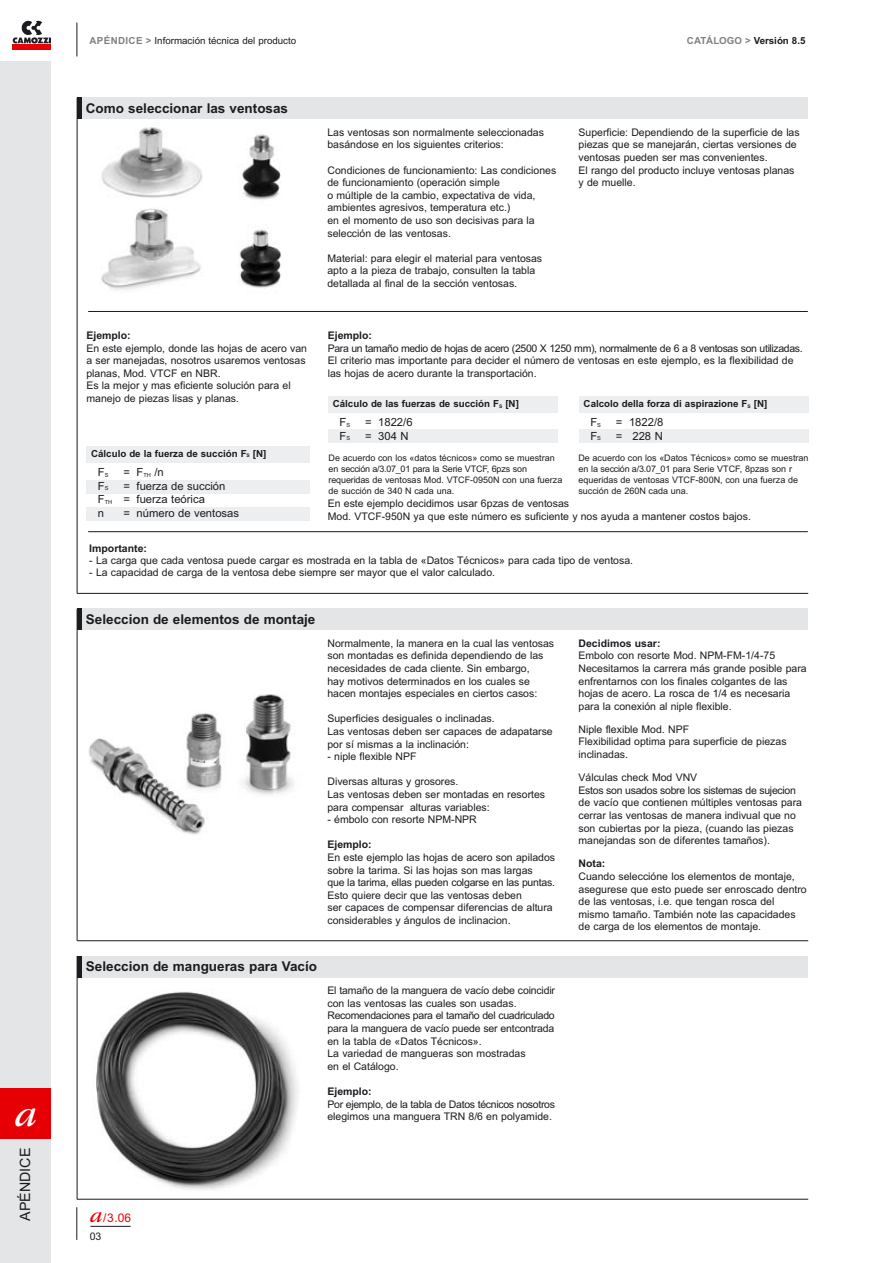
<style>
.page{position:relative;width:893px;height:1263px;background:#fff}
.page>*{position:absolute;margin:0;border:0;box-sizing:border-box;transform-origin:0 0}
.t1{font:italic 37.5px "ITC Garamond Std";color:#fff}
.t2{font:14.25px "Arial";color:#1b1c20}
.t3{font:700 13.5px "Arial";color:#1b1c20}
.t4{font:12px "Arial";color:#e60005}
.t5{font:11.25px/13.5px "Arial";color:#1b1c20}
.t6{font:10.5px/12.6px "Arial";color:#1b1c20}
.t7{font:10.5px/12.6px "Arial";letter-spacing:-.03em;color:#1b1c20}
.t8{font:700 10.5px "Arial";color:#1b1c20}
.t9{font:700 9.75px "Arial";color:#1b1c20}
.t10{font:9.75px "Arial";color:#1b1c20}
.t11{font:9px/10.8px "Arial";color:#1b1c20}
.s1{font-weight:700;color:#818084}
.s2{color:#818084}
.s3{font-size:4.8px}
.s4{font-size:5.7px}
.s5{font-family:"ITC Garamond Std";font-style:italic;font-size:21px}
</style>
<div class="page">
<hr style="left:77px;top:23px;width:1px;height:33px;background:#1b1c20">
<img style="left:96px;top:991px;width:202px;height:199px">
<div style="left:77px;top:98px;width:731px;height:21px;background:#e3e5e6"></div>
<hr style="left:77px;top:98px;width:4px;height:21px;background:#1b1c20">
<hr style="left:77px;top:593px;width:731px;height:1px;background:#1b1c20">
<hr style="left:77px;top:98px;width:1px;height:495px;background:#1b1c20">
<hr style="left:88px;top:311px;width:720px;height:1px;background:#1b1c20">
<hr style="left:88px;top:531px;width:720px;height:1px;background:#1b1c20">
<div style="left:77px;top:608px;width:731px;height:22px;background:#e3e5e6"></div>
<hr style="left:77px;top:608px;width:4px;height:22px;background:#1b1c20">
<hr style="left:77px;top:940px;width:731px;height:1px;background:#1b1c20">
<hr style="left:77px;top:609px;width:1px;height:332px;background:#1b1c20">
<img style="left:101px;top:127px;width:180px;height:164px">
<img style="left:89px;top:694px;width:205px;height:141px">
<div style="left:77px;top:956px;width:731px;height:21px;background:#e3e5e6"></div>
<hr style="left:77px;top:956px;width:4px;height:21px;background:#1b1c20">
<hr style="left:77px;top:1199px;width:731px;height:1px;background:#1b1c20">
<hr style="left:77px;top:956px;width:1px;height:243px;background:#1b1c20">
<div style="left:87px;top:446px;width:223px;height:17px;background:#edeeef"></div>
<div style="left:87px;top:480px;width:223px;height:13px;background:#edeeef"></div>
<div style="left:87px;top:507px;width:223px;height:13px;background:#edeeef"></div>
<div style="left:328px;top:396px;width:229px;height:17px;background:#edeeef"></div>
<div style="left:328px;top:430px;width:229px;height:13px;background:#edeeef"></div>
<div style="left:579px;top:396px;width:229px;height:17px;background:#edeeef"></div>
<div style="left:579px;top:430px;width:229px;height:13px;background:#edeeef"></div>
<hr style="left:77px;top:1207px;width:1px;height:33px;background:#1b1c20">
<hr style="left:90px;top:1226px;width:41px;height:1px;background:#1b1c20">
<div style="left:0;top:62px;width:51px;height:1201px;background:#e3e5e6"></div>
<div style="left:0;top:1089px;width:51px;height:50px;background:#e60005"></div>
<svg style="left:13px;top:21px;width:38px;height:23px"></svg>
<div style="left:13px;top:45px;width:38px;height:5px;background:#e60005"></div>
<h1 class="t1" style="left:15px;top:1091px;width:24px">a</h1>
<h2 class="t2" style="left:20px;top:1221px;width:74px;rotate:-90deg">APÉNDICE</h2>
<p class="t10" style="left:89px;top:37px;width:208px"><span class="s1">APÉNDICE &gt;</span> Información técnica del producto</p>
<p class="t9" style="left:687px;top:37px;width:120px"><span class="s2">CATÁLOGO &gt;</span> Versión 8.5</p>
<p class="t3" style="left:86px;top:103px;width:204px">Como seleccionar las ventosas</p>
<p class="t8" style="left:86px;top:332px;width:46px">Ejemplo:</p>
<p class="t6" style="left:86px;top:343px;width:222px">En este ejemplo, donde las hojas de acero van a ser manejadas, nosotros usaremos ventosas planas, Mod. VTCF en NBR.<br>Es la mejor y mas eficiente solución para el manejo de piezas lisas y planas.</p>
<p class="t9" style="left:91px;top:450px;width:177px">Cálculo de la fuerza de succión F<span class="s3">S</span> [N]</p>
<p class="t5" style="left:98px;top:467px;width:12px">F<span class="s4">S</span></p>
<p class="t5" style="left:123px;top:467px;width:42px">= F<span class="s4">TH</span> /n</p>
<p class="t5" style="left:98px;top:480px;width:12px">F<span class="s4">S</span></p>
<p class="t5" style="left:98px;top:480px;width:129px;text-indent:25px">= fuerza de succión<br>F<span class="s4">TH</span> = fuerza teórica<br>n</p>
<p class="t5" style="left:123px;top:507px;width:117px">= número de ventosas</p>
<p class="t6" style="left:327px;top:127px;width:218px">Las ventosas son normalmente seleccionadas basándose en los siguientes criterios:</p>
<p class="t6" style="left:327px;top:165px;width:230px">Condiciones de funcionamiento: Las condiciones de funcionamiento (operación simple<br>o múltiple de la cambio, expectativa de vida, ambientes agresivos, temperatura etc.)<br>en el momento de uso son decisivas para la selección de las ventosas.</p>
<p class="t6" style="left:327px;top:253px;width:216px">Material: para elegir el material para ventosas apto a la pieza de trabajo, consulten la tabla detallada al final de la sección ventosas.</p>
<p class="t6" style="left:578px;top:127px;width:223px">Superficie: Dependiendo de la superficie de las piezas que se manejarán, ciertas versiones de ventosas pueden ser mas convenientes.<br>El rango del producto incluye ventosas planas y de muelle.</p>
<p class="t8" style="left:328px;top:332px;width:46px">Ejemplo:</p>
<p class="t6" style="left:328px;top:343px;width:476px">Para un tamaño medio de hojas de acero (2500 X 1250 mm), normalmente de 6 a 8 ventosas son utilizadas.<br>El criterio mas importante para decider el número de ventosas en este ejemplo, es la flexibilidad de las hojas de acero durante la transportación.</p>
<p class="t9" style="left:333px;top:400px;width:188px">Cálculo de las fuerzas de succión F<sub>S</sub> [N]</p>
<p class="t5" style="left:340px;top:417px;width:12px">F<span class="s4">S</span></p>
<p class="t5" style="left:365px;top:417px;width:49px">= 1822/6</p>
<p class="t5" style="left:340px;top:430px;width:12px">F<span class="s4">S</span></p>
<p class="t5" style="left:365px;top:430px;width:45px">= 304 N</p>
<p class="t9" style="left:584px;top:400px;width:185px">Calcolo della forza di aspirazione F<sub>S</sub> [N]</p>
<p class="t5" style="left:590px;top:417px;width:12px">F<span class="s4">S</span></p>
<p class="t5" style="left:616px;top:417px;width:49px">= 1822/8</p>
<p class="t5" style="left:590px;top:430px;width:12px">F<span class="s4">S</span></p>
<p class="t5" style="left:616px;top:430px;width:48px">= 228 N</p>
<p class="t11" style="left:329px;top:453px;width:235px">De acuerdo con los «datos técnicos» como se muestran en sección a/3.07_01 para la Serie VTCF, 6pzs son requeridas de ventosas Mod. VTCF-0950N con una fuerza de succión de 340 N cada una.</p>
<p class="t11" style="left:578px;top:453px;width:232px">De acuerdo con los «Datos Técnicos» como se muestran en la sección a/3.07_01 para Serie VTCF, 8pzas son r equeridas de ventosas VTCF-800N, con una fuerza de succión de 260N cada una.</p>
<p class="t6" style="left:328px;top:498px;width:425px">En este ejemplo decidimos usar 6pzas de ventosas<br>Mod. VTCF-950N ya que este número es suficiente y nos ayuda a mantener costos bajos.</p>
<p class="t8" style="left:89px;top:544px;width:59px">Importante:</p>
<p class="t6" style="left:89px;top:555px;width:545px">- La carga que cada ventosa puede cargar es mostrada en la tabla de «Datos Técnicos» para cada tipo de ventosa.</p>
<p class="t6" style="left:89px;top:567px;width:407px">- La capacidad de carga de la ventosa debe siempre ser mayor que el valor calculado.</p>
<p class="t3" style="left:86px;top:614px;width:231px">Seleccion de elementos de montaje</p>
<p class="t6" style="left:327px;top:638px;width:228px">Normalmente, la manera en la cual las ventosas son montadas es definida dependiendo de las necesidades de cada cliente. Sin embargo,<br>hay motivos determinados en los cuales se hacen montajes especiales en ciertos casos:</p>
<p class="t6" style="left:327px;top:713px;width:227px">Superficies desiguales o inclinadas.<br>Las ventosas deben ser capaces de adapatarse por sí mismas a la inclinación:</p>
<p class="t6" style="left:327px;top:751px;width:90px">- niple flexible NPF</p>
<p class="t6" style="left:327px;top:776px;width:219px">Diversas alturas y grosores.<br>Las ventosas deben ser montadas en resortes para compensar alturas variables:</p>
<p class="t6" style="left:327px;top:814px;width:151px">- émbolo con resorte NPM-NPR</p>
<p class="t8" style="left:327px;top:841px;width:46px">Ejemplo:</p>
<p class="t6" style="left:327px;top:852px;width:229px">En este ejemplo las hojas de acero son apilados sobre la tarima. Si las hojas son mas largas<br>que la tarima, ellas pueden colgarse en las puntas.<br>Esto quiere decir que las ventosas deben<br>ser capaces de compensar diferencias de altura considerables y ángulos de inclinacion.</p>
<p class="t3" style="left:86px;top:961px;width:233px">Seleccion de mangueras para Vacío</p>
<p class="t6" style="left:327px;top:985px;width:229px">El tamaño de la manguera de vacío debe coincidir con las ventosas las cuales son usadas.<br>Recomendaciones para el tamaño del cuadriculado para la manguera de vacío puede ser entcontrada en la tabla de «Datos Técnicos».<br>La variedad de mangueras son mostradas<br>en el Catálogo.</p>
<p class="t8" style="left:327px;top:1087px;width:46px">Ejemplo:</p>
<p class="t7" style="left:327px;top:1098px;width:229px">Por ejemplo, de la tabla de Datos técnicos nosotros elegimos una manguera TRN 8/6 en polyamide.</p>
<p class="t8" style="left:578px;top:639px;width:83px">Decidimos usar:</p>
<p class="t6" style="left:578px;top:650px;width:230px">Embolo con resorte Mod. NPM-FM-1/4-75<br>Necesitamos la carrera más grande posible para enfrentarnos con los finales colgantes de las hojas de acero. La rosca de 1/4 es necesaria para la conexión al niple flexible.</p>
<p class="t6" style="left:578px;top:724px;width:210px">Niple flexible Mod. NPF<br>Flexibilidad optima para superficie de piezas inclinadas.</p>
<p class="t6" style="left:578px;top:772px;width:225px">Válculas check Mod VNV<br>Estos son usados sobre los sistemas de sujecion de vacío que contienen múltiples ventosas para cerrar las ventosas de manera indivual que no son cubiertas por la pieza, (cuando las piezas manejandas son de diferentes tamaños).</p>
<p class="t8" style="left:578px;top:860px;width:28px">Nota:</p>
<p class="t6" style="left:578px;top:871px;width:230px">Cuando seleccióne los elementos de montaje, asegurese que esto puede ser enroscado dentro de las ventosas, i.e. que tengan rosca del mismo tamaño. También note las capacidades de carga de los elementos de montaje.</p>
<p class="t4" style="left:90px;top:1213px;width:43px"><span class="s5">a</span>/3.06</p>
<p class="t6" style="left:90px;top:1231px;width:13px">03</p>
</div>
